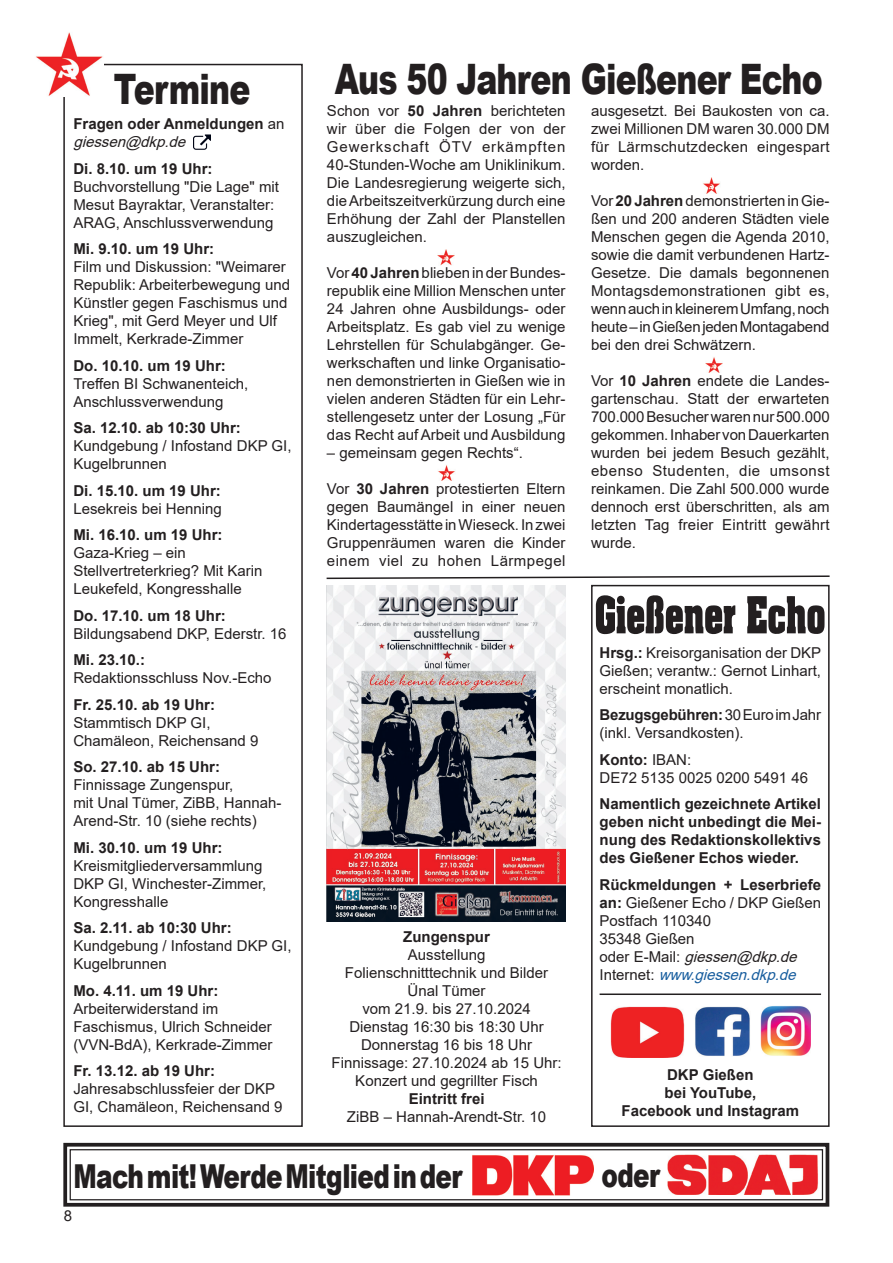
<style>
.page{position:relative;width:893px;height:1263px;background:#fff}
.page>*{position:absolute;margin:0;border:0;box-sizing:border-box;transform-origin:0 0}
.t1{font:900 42px "Arial";letter-spacing:-.025em;color:#231f20;scale:.75 1}
.t2{font:900 33px "Arial";letter-spacing:-.025em;color:#231f20;scale:.75 1}
.t3{font:15px/18px "Arial";color:#231f20}
.t4{font:700 15px/18px "Arial";color:#231f20;text-align:center}
.s1{font-weight:700}
.s2{font-weight:400}
.s3{font-weight:400;font-style:italic}
.s4{font-style:italic}
.s5{font-style:italic;color:#175d9e}
</style>
<div class="page">
<div style="left:591px;top:585px;width:239px;height:542px;border:2px solid #231f20"></div>
<img style="left:194px;top:134px;width:17px;height:16px">
<div style="left:63px;top:64px;width:240px;height:1063px;border:2px solid #231f20"></div>
<img style="left:36px;top:32px;width:68px;height:65px">
<img style="left:437px;top:249px;width:18px;height:16px">
<img style="left:438px;top:465px;width:17px;height:16px">
<img style="left:703px;top:177px;width:17px;height:17px">
<img style="left:705px;top:357px;width:17px;height:16px">
<img style="left:610px;top:1006px;width:74px;height:52px">
<svg style="left:747px;top:596px;width:77px;height:38px"></svg>
<svg style="left:596px;top:595px;width:139px;height:39px"></svg>
<img style="left:695px;top:1007px;width:55px;height:49px">
<img style="left:761px;top:1006px;width:50px;height:50px">
<hr style="left:600px;top:993px;width:221px;height:2px;background:#231f20">
<img style="left:327px;top:585px;width:238px;height:337px">
<svg style="left:63px;top:1142px;width:767px;height:65px"></svg>
<div style="left:70px;top:1149px;width:753px;height:51px;border:1px solid #231f20"></div>
<img style="left:472px;top:1155px;width:122px;height:40px">
<img style="left:667px;top:1155px;width:152px;height:40px">
<svg style="left:326px;top:575px;width:504px;height:5px"></svg>
<h1 class="t1" style="left:114px;top:58px;width:184px">Termine</h1>
<h1 class="t1" style="left:335px;top:48px;width:652px">Aus 50 Jahren Gießener Echo</h1>
<p class="t3" style="left:327px;top:102px;width:240px;text-align:justify">Schon vor <span class="s1">50 Jahren</span> berichteten wir über die Folgen der von der Gewerkschaft ÖTV erkämpften 40-Stunden-Woche am Uniklinikum.<br>Die Landesregierung weigerte sich, die Arbeitszeitverkürzung durch eine Erhöhung der Zahl der Planstellen auszugleichen.</p>
<p class="t3" style="left:327px;top:264px;width:240px;text-align:justify">Vor <span class="s1">40 Jahren</span> blieben in der Bundes&shy;republik eine Million Menschen unter 24 Jahren ohne Ausbildungs- oder Arbeitsplatz. Es gab viel zu wenige Lehrstellen für Schulabgänger. Ge&shy;werkschaften und linke Organisatio&shy;nen demonstrierten in Gießen wie in vielen anderen Städten für ein Lehr&shy;stellengesetz unter der Losung „Für das Recht auf Arbeit und Ausbildung</p>
<p class="t3" style="left:327px;top:444px;width:197px">– gemeinsam gegen Rechts“.</p>
<p class="t3" style="left:327px;top:480px;width:240px;text-align:justify">Vor <span class="s1">30 Jahren</span> protestierten Eltern gegen Baumängel in einer neuen Kindertagesstätte in Wieseck. In zwei Gruppenräumen waren die Kinder einem viel zu hohen Lärmpegel</p>
<p class="t3" style="left:591px;top:102px;width:240px;text-align:justify">ausgesetzt. Bei Baukosten von ca. zwei Millionen DM waren 30.000 DM für Lärmschutzdecken eingespart worden.</p>
<p class="t3" style="left:591px;top:192px;width:240px;text-align:justify">Vor <span class="s1">20 Jahren</span> demonstrierten in Gie&shy;ßen und 200 anderen Städten viele Menschen gegen die Agenda 2010, sowie die damit verbundenen Hartz-Gesetze. Die damals begonnenen Montagsdemonstrationen gibt es, wenn auch in kleinerem Umfang, noch heute – in Gießen jeden Montagabend bei den drei Schwätzern.</p>
<p class="t3" style="left:591px;top:372px;width:240px;text-align:justify">Vor <span class="s1">10 Jahren</span> endete die Landes&shy;gartenschau. Statt der erwarteten 700.000 Besucher waren nur 500.000 gekommen. Inhaber von Dauerkarten wurden bei jedem Besuch gezählt, ebenso Studenten, die umsonst reinkamen. Die Zahl 500.000 wurde dennoch erst überschritten, als am letzten Tag freier Eintritt gewährt wurde.</p>
<p class="t4" style="left:73px;top:115px;width:213px;text-align:left">Fragen oder Anmeldungen <span class="s2">an </span><span class="s3">giessen@dkp.de</span></p>
<p class="t4" style="left:73px;top:160px;width:141px">Di. 8.10. um 19 Uhr:</p>
<p class="t3" style="left:73px;top:177px;width:207px">Buchvorstellung "Die Lage" mit<br>Mesut Bayraktar, Veranstalter:<br>ARAG, Anschlussverwendung</p>
<p class="t4" style="left:73px;top:240px;width:142px">Mi. 9.10. um 19 Uhr:</p>
<p class="t3" style="left:73px;top:258px;width:218px">Film und Diskussion: "Weimarer<br>Republik: Arbeiterbewegung und<br>Künstler gegen Faschismus und<br>Krieg", mit Gerd Meyer und Ulf<br>Immelt, Kerkrade-Zimmer</p>
<p class="t4" style="left:73px;top:357px;width:154px">Do. 10.10. um 19 Uhr:</p>
<p class="t3" style="left:73px;top:374px;width:177px">Treffen BI Schwanenteich,<br>Anschlussverwendung</p>
<p class="t4" style="left:73px;top:419px;width:169px">Sa. 12.10. ab 10:30 Uhr:</p>
<p class="t3" style="left:73px;top:437px;width:220px">Kundgebung / Infostand DKP GI,<br>Kugelbrunnen</p>
<p class="t4" style="left:73px;top:482px;width:149px">Di. 15.10. um 19 Uhr:</p>
<p class="t3" style="left:73px;top:499px;width:150px">Lesekreis bei Henning</p>
<p class="t4" style="left:73px;top:526px;width:151px">Mi. 16.10. um 19 Uhr:</p>
<p class="t3" style="left:73px;top:544px;width:191px">Gaza-Krieg – ein<br>Stellvertreterkrieg? Mit Karin<br>Leukefeld, Kongresshalle</p>
<p class="t4" style="left:73px;top:607px;width:154px">Do. 17.10. um 18 Uhr:</p>
<p class="t3" style="left:73px;top:624px;width:215px">Bildungsabend DKP, Ederstr. 16</p>
<p class="t4" style="left:73px;top:651px;width:73px">Mi. 23.10.:</p>
<p class="t3" style="left:73px;top:669px;width:200px">Redaktionsschluss Nov.-Echo</p>
<p class="t4" style="left:73px;top:696px;width:143px">Fr. 25.10. ab 19 Uhr:</p>
<p class="t3" style="left:73px;top:713px;width:187px">Stammtisch DKP GI,<br>Chamäleon, Reichensand 9</p>
<p class="t4" style="left:73px;top:758px;width:148px">So. 27.10. ab 15 Uhr:</p>
<p class="t3" style="left:73px;top:776px;width:210px">Finnissage Zungenspur,<br>mit Unal Tümer, ZiBB, Hannah-<br>Arend-Str. 10 (siehe rechts)</p>
<p class="t4" style="left:73px;top:839px;width:151px">Mi. 30.10. um 19 Uhr:</p>
<p class="t3" style="left:73px;top:856px;width:195px">Kreismitgliederversammlung<br>DKP GI, Winchester-Zimmer,<br>Kongresshalle</p>
<p class="t4" style="left:73px;top:919px;width:160px">Sa. 2.11. ab 10:30 Uhr:</p>
<p class="t3" style="left:73px;top:937px;width:220px">Kundgebung / Infostand DKP GI,<br>Kugelbrunnen</p>
<p class="t4" style="left:73px;top:982px;width:147px">Mo. 4.11. um 19 Uhr:</p>
<p class="t3" style="left:73px;top:999px;width:201px">Arbeiterwiderstand im<br>Faschismus, Ulrich Schneider (VVN-BdA), Kerkrade-Zimmer</p>
<p class="t4" style="left:73px;top:1062px;width:143px">Fr. 13.12. ab 19 Uhr:</p>
<p class="t3" style="left:73px;top:1080px;width:211px">Jahresabschlussfeier der DKP<br>GI, Chamäleon, Reichensand 9</p>
<p class="t3" style="left:600px;top:643px;width:223px;text-align:justify"><span class="s1">Hrsg.:</span> Kreisorganisation der DKP Gießen; verantw.: Gernot Linhart, erscheint monatlich.</p>
<p class="t3" style="left:600px;top:706px;width:223px"><span class="s1">Bezugsgebühren:</span> 30 Euro im Jahr (inkl. Versandkosten).</p>
<p class="t3" style="left:600px;top:750px;width:210px"><span class="s1">Konto:</span> IBAN:<br>DE72 5135 0025 0200 5491 46</p>
<p class="t4" style="left:600px;top:795px;width:223px;text-align:justify">Namentlich gezeichnete Artikel geben nicht unbedingt die Mei&shy;nung des Redaktionskollektivs des Gießener Echos wieder.</p>
<p class="t3" style="left:600px;top:875px;width:223px"><span class="s1">Rückmeldungen + Leserbriefe an:</span> Gießener Echo / DKP Gießen<br>Postfach 110340<br>35348 Gießen<br>o d e r E - M a i l : <span class="s4">giessen@dkp.de<br></span>I n t e r n e t : <span class="s5">www.giessen.dkp.de</span></p>
<p class="t4" style="left:403px;top:927px;width:88px">Zungenspur</p>
<p class="t3" style="left:332px;top:945px;width:232px;text-align:center">Ausstellung<br>Folienschnitttechnik und Bilder<br>Ünal Tümer<br>vom 21.9. bis 27.10.2024<br>Dienstag 16:30 bis 18:30 Uhr<br>Donnerstag 16 bis 18 Uhr<br>Finnissage: 27.10.2024 ab 15 Uhr:<br>Konzert und gegrillter Fisch</p>
<p class="t4" style="left:409px;top:1089px;width:77px">Eintritt frei</p>
<p class="t3" style="left:347px;top:1107px;width:201px">ZiBB – Hannah-Arendt-Str. 10</p>
<p class="t4" style="left:622px;top:1066px;width:179px">DKP Gießen<br>bei YouTube,<br>Facebook und Instagram</p>
<h2 class="t2" style="left:74px;top:1152px;width:520px">Mach mit! Werde Mitglied in der</h2>
<h2 class="t2" style="left:601px;top:1151px;width:80px">oder</h2>
<p class="t3" style="left:64px;top:1207px;width:10px">8</p>
</div>
